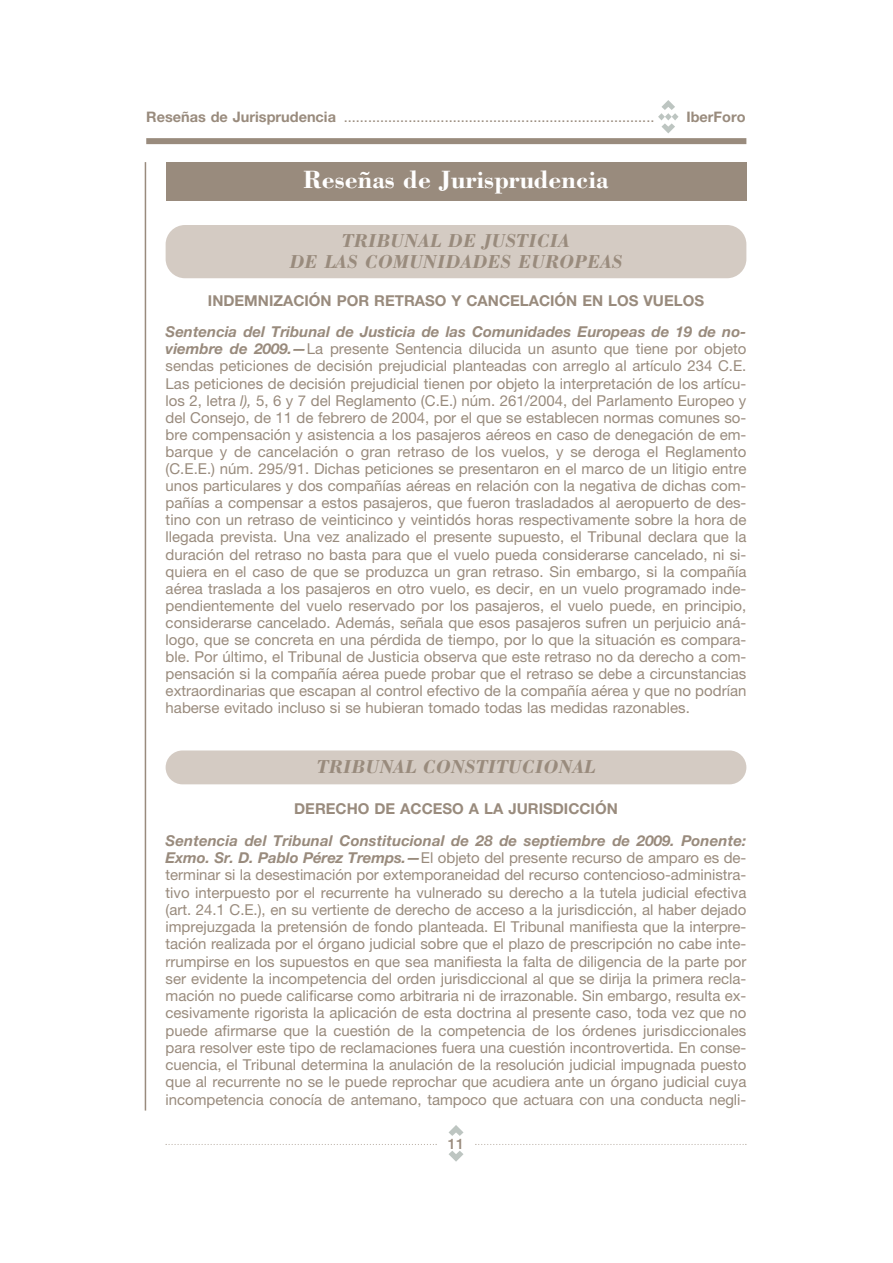
<style>
.page{position:relative;width:893px;height:1263px;background:#fff}
.page>*{position:absolute;margin:0;border:0;box-sizing:border-box;transform-origin:0 0}
.t1{font:700 25.8px "Bodoni";color:#fff}
.t2{font:italic 700 19.35px/21px "Bodoni";color:#998b7d;text-align:center}
.t3{font:15px/17.1px "Helvetica Neue";color:#998b7d;text-align:justify}
.t4{font:700 15px "Helvetica Neue";color:#998b7d}
.t5{font:14.55px "Helvetica Neue";color:#998b7d}
.t6{font:700 14.55px "Helvetica Neue";color:#998b7d}
.t7{font:500 14.55px "Helvetica Neue";color:#998b7d}
.s1{font-weight:700}
.s2{font-weight:700;font-style:italic}
.s3{font-style:italic}
</style>
<div class="page">
<svg style="left:658px;top:100px;width:20px;height:33px"></svg>
<div style="left:146px;top:138px;width:600px;height:6px;background:#998b7d"></div>
<hr style="left:145px;top:162px;width:1px;height:949px;background:#998b7d">
<svg style="left:448px;top:1125px;width:15px;height:11px"></svg>
<svg style="left:448px;top:1151px;width:15px;height:11px"></svg>
<svg style="left:166px;top:1144px;width:271px;height:1px"></svg>
<svg style="left:475px;top:1144px;width:271px;height:1px"></svg>
<div style="left:166px;top:225px;width:580px;height:53px;background:#d4cbc3;border-radius:19px"></div>
<div style="left:166px;top:162px;width:580px;height:39px;background:#998b7d"></div>
<div style="left:166px;top:750px;width:580px;height:34px;background:#d4cbc3;border-radius:17px"></div>
<p class="t5" style="left:146px;top:112px;width:510px"><span class="s1">Reseñas de Jurisprudencia</span> .............................................................................</p>
<p class="t6" style="left:686px;top:112px;width:61px">IberForo</p>
<h1 class="t1" style="left:303px;top:170px;width:307px">Reseñas de Jurisprudencia</h1>
<p class="t2" style="left:289px;top:232px;width:335px">TRIBUNAL DE JUSTICIA<br>DE LAS COMUNIDADES EUROPEAS</p>
<p class="t4" style="left:208px;top:295px;width:498px">INDEMNIZACIÓN POR RETRASO Y CANCELACIÓN EN LOS VUELOS</p>
<p class="t3" style="left:166px;top:325px;width:582px"><span class="s2">Sentencia del Tribunal de Justicia de las Comunidades Europeas de 19 de no&shy;viembre de 2009.—</span>La presente Sentencia dilucida un asunto que tiene por objeto sendas peticiones de decisión prejudicial planteadas con arreglo al artículo 234 C.E.<br>Las peticiones de decisión prejudicial tienen por objeto la interpretación de los artícu&shy;los 2, letra <span class="s3">l),</span> 5, 6 y 7 del Reglamento (C.E.) núm. 261/2004, del Parlamento Europeo y del Consejo, de 11 de febrero de 2004, por el que se establecen normas comunes so&shy;bre compensación y asistencia a los pasajeros aéreos en caso de denegación de em&shy;barque y de cancelación o gran retraso de los vuelos, y se deroga el Reglamento (C.E.E.) núm. 295/91. Dichas peticiones se presentaron en el marco de un litigio entre unos particulares y dos compañías aéreas en relación con la negativa de dichas com&shy;pañías a compensar a estos pasajeros, que fueron trasladados al aeropuerto de des&shy;tino con un retraso de veinticinco y veintidós horas respectivamente sobre la hora de llegada prevista. Una vez analizado el presente supuesto, el Tribunal declara que la duración del retraso no basta para que el vuelo pueda considerarse cancelado, ni si&shy;quiera en el caso de que se produzca un gran retraso. Sin embargo, si la compañía aérea traslada a los pasajeros en otro vuelo, es decir, en un vuelo programado inde&shy;pendientemente del vuelo reservado por los pasajeros, el vuelo puede, en principio, considerarse cancelado. Además, señala que esos pasajeros sufren un perjuicio aná&shy;logo, que se concreta en una pérdida de tiempo, por lo que la situación es compara&shy;ble. Por último, el Tribunal de Justicia observa que este retraso no da derecho a com&shy;pensación si la compañía aérea puede probar que el retraso se debe a circunstancias extraordinarias que escapan al control efectivo de la compañía aérea y que no podrían haberse evitado incluso si se hubieran tomado todas las medidas razonables.</p>
<p class="t2" style="left:317px;top:758px;width:280px">TRIBUNAL CONSTITUCIONAL</p>
<p class="t4" style="left:294px;top:803px;width:325px">DERECHO DE ACCESO A LA JURISDICCIÓN</p>
<p class="t3" style="left:166px;top:833px;width:582px"><span class="s2">Sentencia del Tribunal Constitucional de 28 de septiembre de 2009. Ponente:<br>Exmo. Sr. D. Pablo Pérez Tremps.—</span>El objeto del presente recurso de amparo es de&shy;terminar si la desestimación por extemporaneidad del recurso contencioso-administra&shy;tivo interpuesto por el recurrente ha vulnerado su derecho a la tutela judicial efectiva (art. 24.1 C.E.), en su vertiente de derecho de acceso a la jurisdicción, al haber dejado imprejuzgada la pretensión de fondo planteada. El Tribunal manifiesta que la interpre&shy;tación realizada por el órgano judicial sobre que el plazo de prescripción no cabe inte&shy;rrumpirse en los supuestos en que sea manifiesta la falta de diligencia de la parte por ser evidente la incompetencia del orden jurisdiccional al que se dirija la primera recla&shy;mación no puede calificarse como arbitraria ni de irrazonable. Sin embargo, resulta ex&shy;cesivamente rigorista la aplicación de esta doctrina al presente caso, toda vez que no puede afirmarse que la cuestión de la competencia de los órdenes jurisdiccionales para resolver este tipo de reclamaciones fuera una cuestión incontrovertida. En conse&shy;cuencia, el Tribunal determina la anulación de la resolución judicial impugnada puesto que al recurrente no se le puede reprochar que acudiera ante un órgano judicial cuya incompetencia conocía de antemano, tampoco que actuara con una conducta negli-</p>
<p class="t7" style="left:448px;top:1139px;width:18px">11</p>
</div>
